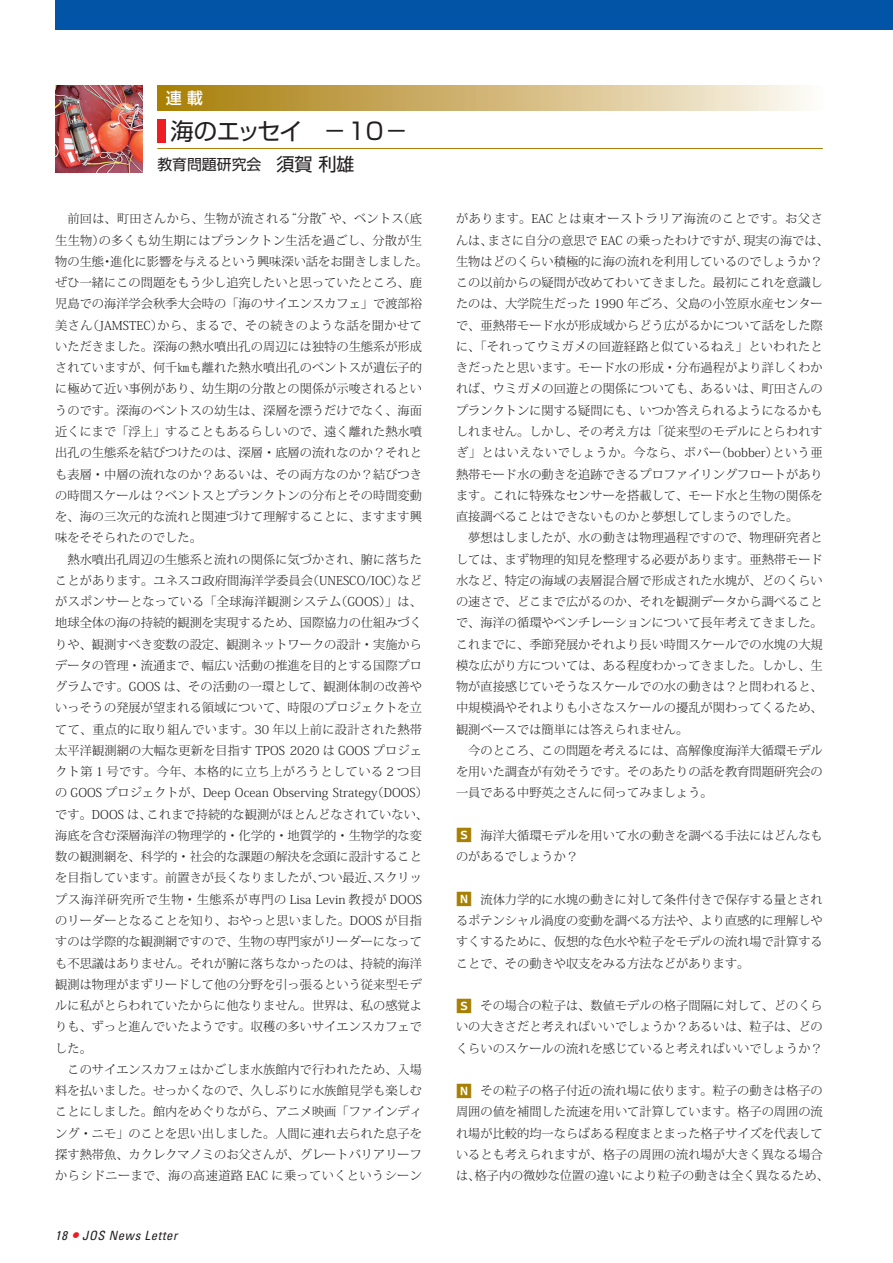
<style>
.page{position:relative;width:893px;height:1263px;background:#fff}
.page>*{position:absolute;margin:0;border:0;box-sizing:border-box;transform-origin:0 0}
.t1{font:23.4px "Shin Go Pro";letter-spacing:-.03em;color:#231f20}
.t2{font:500 15.9px "Shin Go Pro";color:#fff}
.t3{font:14.85px "Shin Go Pro";color:#231f20}
.t4{font:italic condensed 12.75px "Univers";letter-spacing:.05em;color:#231f20}
.t5{font:300 12.15px/21.3px "Koz Min Pro";color:#231f20}
.s1{font-size:18px}
.s2{font-family:"Ryumin Pro"}
.s3{font-size:19.2px;color:#ee1d23}
.s4{font-family:"Koz Go Pro";font-weight:700;font-size:15.9px;color:#a78003}
</style>
<div class="page">
<div style="left:55px;top:0;width:838px;height:30px;background:#0154a6"></div>
<div style="left:157px;top:85px;width:666px;height:26px;background:linear-gradient(to right,#a77b05,#fdf7f1)"></div>
<hr style="left:157px;top:148px;width:666px;height:1px;background:#a78003">
<div style="left:157px;top:119px;width:9px;height:23px;background:#ee1d23"></div>
<img style="left:55px;top:85px;width:87px;height:87px">
<h2 class="t2" style="left:166px;top:85px;width:39px">連 載</h2>
<h1 class="t1" style="left:171px;top:112px;width:239px">海のエッセイ　－10－</h1>
<p class="t3" style="left:157px;top:152px;width:199px">教育問題研究会　<span class="s1">須賀利雄</span></p>
<p class="t5" style="left:55px;top:208px;width:374px;text-indent:12px">前回は、町田さんから、生物が流される<span class="s2">“</span>分散<span class="s2">”</span>や、ベントス（底生生物）の多くも幼生期にはプランクトン生活を過ごし、分散が生物の生態・進化に影響を与えるという興味深い話をお聞きしました。ぜひ一緒にこの問題をもう少し追究したいと思っていたところ、鹿児島での海洋学会秋季大会時の「海のサイエンスカフェ」で渡部裕美さん（JAMSTEC）から、まるで、その続きのような話を聞かせていただきました。深海の熱水噴出孔の周辺には独特の生態系が形成されていますが、何千㎞も離れた熱水噴出孔のベントスが遺伝子的に極めて近い事例があり、幼生期の分散との関係が示唆されるというのです。深海のベントスの幼生は、深層を漂うだけでなく、海面近くにまで「浮上」することもあるらしいので、遠く離れた熱水噴出孔の生態系を結びつけたのは、深層・底層の流れなのか？それとも表層・中層の流れなのか？あるいは、その両方なのか？結びつきの時間スケールは？ベントスとプランクトンの分布とその時間変動を、海の三次元的な流れと関連づけて理解することに、ますます興味をそそられたのでした。</p>
<p class="t5" style="left:55px;top:548px;width:374px;text-indent:12px">熱水噴出孔周辺の生態系と流れの関係に気づかされ、腑に落ちたことがあります。ユネスコ政府間海洋学委員会（UNESCO/IOC）などがスポンサーとなっている「全球海洋観測システム（GOOS）」は、地球全体の海の持続的観測を実現するため、国際協力の仕組みづくりや、観測すべき変数の設定、観測ネットワークの設計・実施からデータの管理・流通まで、幅広い活動の推進を目的とする国際プログラムです。GOOS は、その活動の一環として、観測体制の改善やいっそうの発展が望まれる領域について、時限のプロジェクトを立てて、重点的に取り組んでいます。30 年以上前に設計された熱帯太平洋観測網の大幅な更新を目指す TPOS 2020 は GOOS プロジェクト第 1 号です。今年、本格的に立ち上がろうとしている 2 つ目の GOOS プロジェクトが、Deep Ocean Observing Strategy（DOOS）です。DOOS は、これまで持続的な観測がほとんどなされていない、海底を含む深層海洋の物理学的・化学的・地質学的・生物学的な変数の観測網を、科学的・社会的な課題の解決を念頭に設計することを目指しています。前置きが長くなりましたが、つい最近、スクリップス海洋研究所で生物・生態系が専門の Lisa Levin 教授が DOOSのリーダーとなることを知り、おやっと思いました。DOOS が目指すのは学際的な観測網ですので、生物の専門家がリーダーになっても不思議はありません。それが腑に落ちなかったのは、持続的海洋観測は物理がまずリードして他の分野を引っ張るという従来型モデルに私がとらわれていたからに他なりません。世界は、私の感覚よりも、ずっと進んでいたようです。収穫の多いサイエンスカフェでした。</p>
<p class="t5" style="left:55px;top:1058px;width:368px;text-align:justify;text-indent:12px">このサイエンスカフェはかごしま水族館内で行われたため、入場料を払いました。せっかくなので、久しぶりに水族館見学も楽しむことにしました。館内をめぐりながら、アニメ映画「ファインディング・ニモ」のことを思い出しました。人間に連れ去られた息子を探す熱帯魚、カクレクマノミのお父さんが、グレートバリアリーフからシドニーまで、海の高速道路 EAC に乗っていくというシーン</p>
<p class="t4" style="left:55px;top:1227px;width:124px">18 <span class="s3">•</span> JOS News Letter</p>
<p class="t5" style="left:456px;top:208px;width:374px">があります。EAC とは東オーストラリア海流のことです。お父さんは、まさに自分の意思で EAC の乗ったわけですが、現実の海では、生物はどのくらい積極的に海の流れを利用しているのでしょうか？この以前からの疑問が改めてわいてきました。最初にこれを意識したのは、大学院生だった 1990 年ごろ、父島の小笠原水産センターで、亜熱帯モード水が形成域からどう広がるかについて話をした際に、「それってウミガメの回遊経路と似ているねえ」といわれたときだったと思います。モード水の形成・分布過程がより詳しくわかれば、ウミガメの回遊との関係についても、あるいは、町田さんのプランクトンに関する疑問にも、いつか答えられるようになるかもしれません。しかし、その考え方は「従来型のモデルにとらわれすぎ」とはいえないでしょうか。今なら、ボバー（bobber）という亜熱帯モード水の動きを追跡できるプロファイリングフロートがあります。これに特殊なセンサーを搭載して、モード水と生物の関係を直接調べることはできないものかと夢想してしまうのでした。</p>
<p class="t5" style="left:456px;top:527px;width:368px;text-align:justify;text-indent:12px">夢想はしましたが、水の動きは物理過程ですので、物理研究者としては、まず物理的知見を整理する必要があります。亜熱帯モード水など、特定の海域の表層混合層で形成された水塊が、どのくらいの速さで、どこまで広がるのか、それを観測データから調べることで、海洋の循環やベンチレーションについて長年考えてきました。これまでに、季節発展かそれより長い時間スケールでの水塊の大規模な広がり方については、ある程度わかってきました。しかし、生物が直接感じていそうなスケールでの水の動きは？と問われると、中規模渦やそれよりも小さなスケールの擾乱が関わってくるため、観測ベースでは簡単には答えられません。</p>
<p class="t5" style="left:456px;top:739px;width:368px;text-align:justify;text-indent:12px">今のところ、この問題を考えるには、高解像度海洋大循環モデルを用いた調査が有効そうです。そのあたりの話を教育問題研究会の一員である中野英之さんに伺ってみましょう。</p>
<p class="t5" style="left:456px;top:824px;width:368px"><span class="s4">S</span> 海洋大循環モデルを用いて水の動きを調べる手法にはどんなものがあるでしょうか？</p>
<p class="t5" style="left:456px;top:888px;width:368px;text-align:justify"><span class="s4">N</span> 流体力学的に水塊の動きに対して条件付きで保存する量とされるポテンシャル渦度の変動を調べる方法や、より直感的に理解しやすくするために、仮想的な色水や粒子をモデルの流れ場で計算することで、その動きや収支をみる方法などがあります。</p>
<p class="t5" style="left:456px;top:994px;width:368px;text-align:justify"><span class="s4">S</span> その場合の粒子は、数値モデルの格子間隔に対して、どのくらいの大きさだと考えればいいでしょうか？あるいは、粒子は、どのくらいのスケールの流れを感じていると考えればいいでしょうか？</p>
<p class="t5" style="left:456px;top:1080px;width:374px"><span class="s4">N</span> その粒子の格子付近の流れ場に依ります。粒子の動きは格子の周囲の値を補間した流速を用いて計算しています。格子の周囲の流れ場が比較的均一ならばある程度まとまった格子サイズを代表しているとも考えられますが、格子の周囲の流れ場が大きく異なる場合は、格子内の微妙な位置の違いにより粒子の動きは全く異なるため、</p>
</div>
